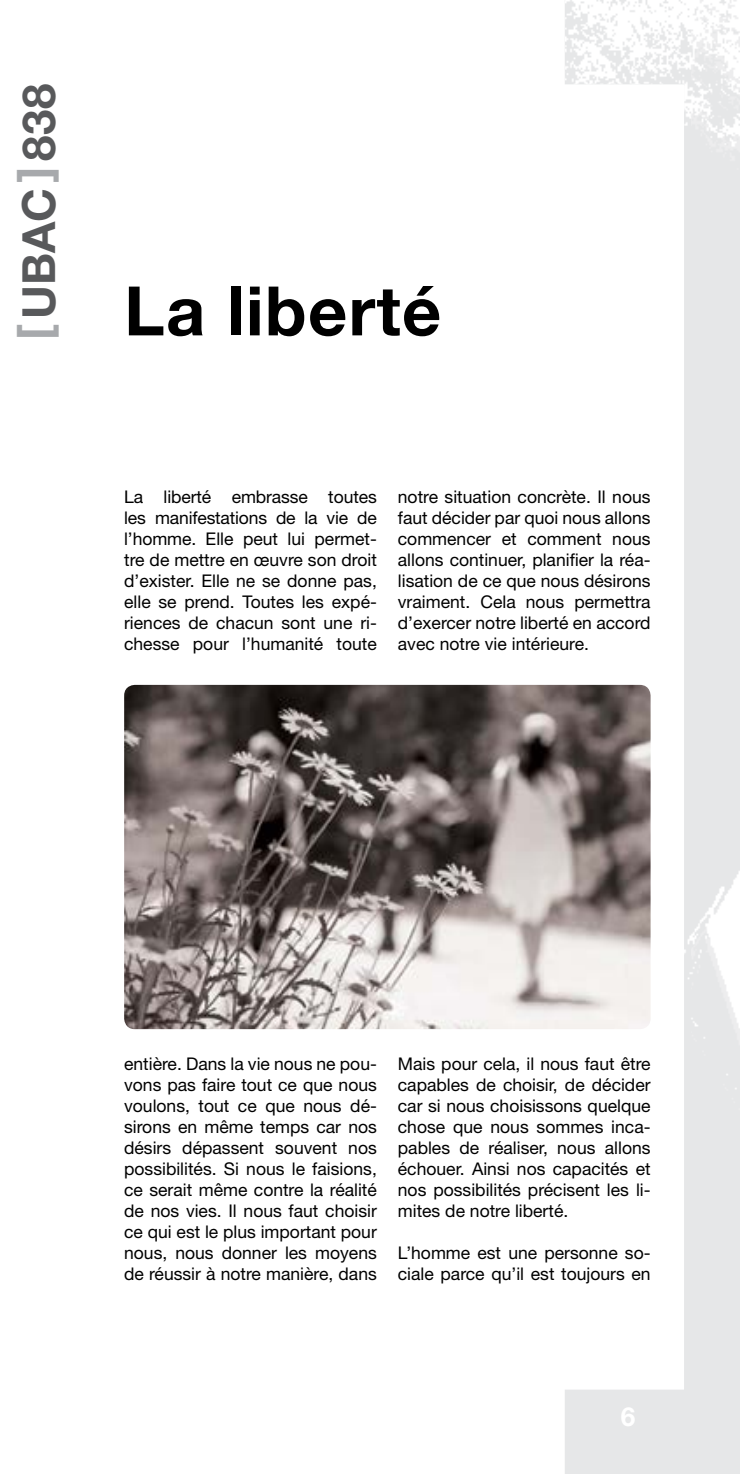
<style>
.page{position:relative;width:740px;height:1474px;background:#fff}
.page>*{position:absolute;margin:0;border:0;box-sizing:border-box;transform-origin:0 0}
.t1{font:700 68.25px "Helvetica Neue LT Std";letter-spacing:.02em;color:#000}
.t2{font:700 45.68px "Helvetica Neue LT Std";letter-spacing:.005em;color:#58595b}
.t3{font:700 26.25px "Helvetica Neue LT Std";color:#fff}
.t4{font:17.5px/21px "Helvetica Neue LT Std";color:#000;text-align:justify}
.s1{color:#a7a9ac}
</style>
<div class="page">
<img style="left:564px;top:0;width:175px;height:1473px">
<img style="left:124px;top:685px;width:526px;height:344px">
<h2 class="t2" style="left:11px;top:340px;width:258px;rotate:-90deg"><span class="s1">[</span>UBAC<span class="s1">]</span>838</h2>
<h1 class="t1" style="left:124px;top:269px;width:318px">La liberté</h1>
<p class="t4" style="left:124px;top:485px;width:254px">La liberté embrasse toutes les manifestations de la vie de l’homme. Elle peut lui permet&shy;tre de mettre en œuvre son droit d’exister. Elle ne se donne pas, elle se prend. Toutes les expé&shy;riences de chacun sont une ri&shy;chesse pour l’humanité toute</p>
<p class="t4" style="left:397px;top:485px;width:254px">notre situation concrète. Il nous faut décider par quoi nous allons commencer et comment nous allons continuer, planifier la réa&shy;lisation de ce que nous désirons vraiment. Cela nous permettra d’exercer notre liberté en accord avec notre vie intérieure.</p>
<p class="t4" style="left:124px;top:1052px;width:254px">entière. Dans la vie nous ne pou&shy;vons pas faire tout ce que nous voulons, tout ce que nous dé&shy;sirons en même temps car nos désirs dépassent souvent nos possibilités. Si nous le faisions, ce serait même contre la réalité de nos vies. Il nous faut choisir ce qui est le plus important pour nous, nous donner les moyens de réussir à notre manière, dans</p>
<p class="t4" style="left:397px;top:1052px;width:254px">Mais pour cela, il nous faut être capables de choisir, de décider car si nous choisissons quelque chose que nous sommes inca&shy;pables de réaliser, nous allons échouer. Ainsi nos capacités et nos possibilités précisent les li&shy;mites de notre liberté.</p>
<p class="t4" style="left:397px;top:1241px;width:254px">L’homme est une personne so&shy;ciale parce qu’il est toujours en</p>
<h3 class="t3" style="left:620px;top:1400px;width:16px">6</h3>
</div>
